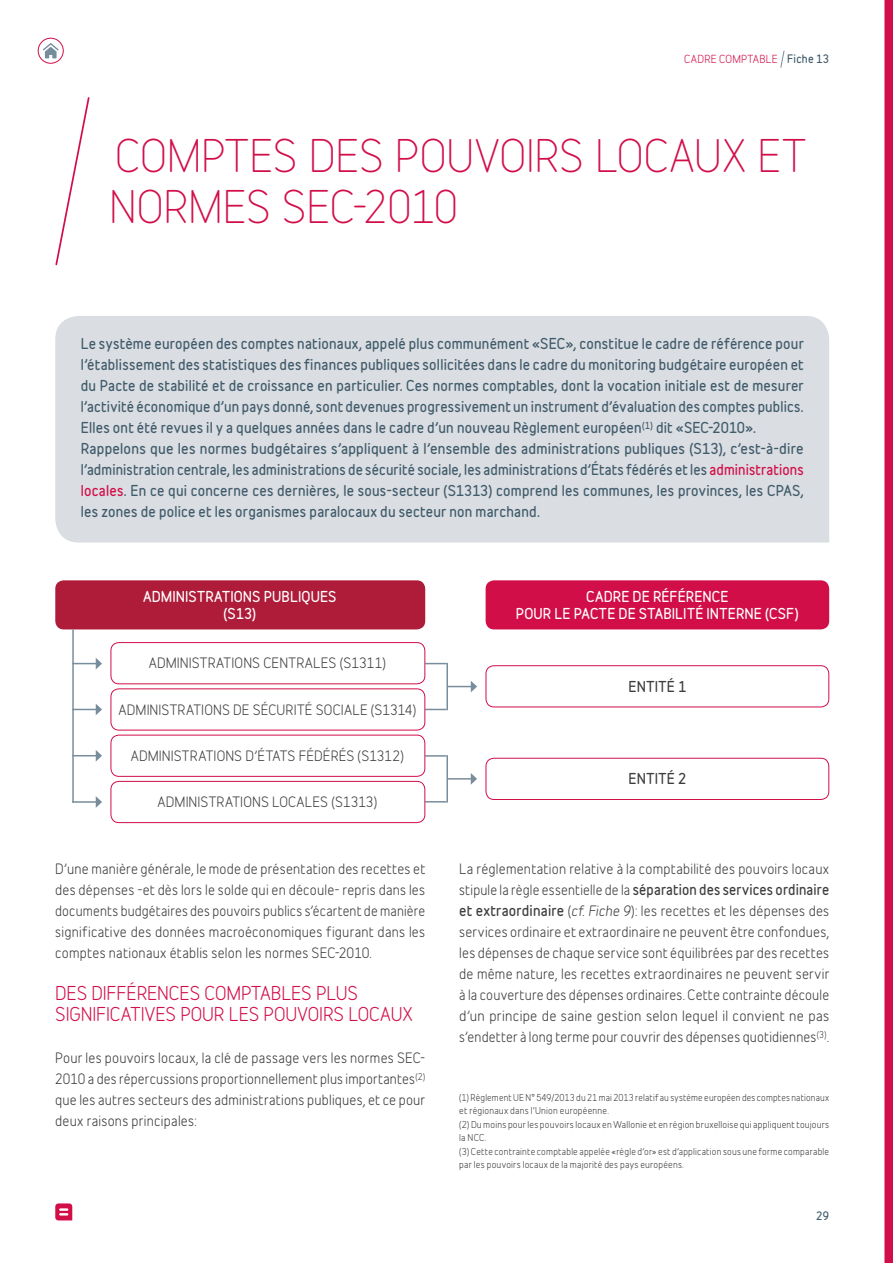
<style>
.page{position:relative;width:893px;height:1263px;background:#fff}
.page>*{position:absolute;margin:0;border:0;box-sizing:border-box;transform-origin:0 0}
.t1{font:300 43.5px/51px "Belfius Alternative";letter-spacing:-.005em;color:#d20e49}
.t2{font:18px/21px "Belfius Alternative";letter-spacing:-.005em;color:#d20e49}
.t3{font:13.5px/21px "Belfius Alternative";letter-spacing:.015em;color:#3e3e3f;text-align:justify}
.t4{font:700 13.5px/21px "Belfius Alternative";letter-spacing:.015em;color:#405b6b}
.t5{font:700 13.5px/16.5px "Belfius Alternative";letter-spacing:.01em;color:#fff;text-align:center}
.t6{font:700 13.5px "Belfius Alternative";letter-spacing:.03em;color:#3e3e3f}
.t7{font:10.5px "Belfius Alternative";color:#d20e49}
.t8{font:700 10.5px "Belfius Alternative";letter-spacing:.025em;color:#405b6b}
.t9{font:9px/13.5px "Belfius Alternative";letter-spacing:.025em;color:#3e3e3f}
.s1{color:#d20e49}
.s2{font-weight:700}
.s3{font-style:italic}
</style>
<div class="page">
<div style="left:884px;top:0;width:9px;height:1263px;background:#d20e49"></div>
<svg style="left:55px;top:1203px;width:17px;height:17px"></svg>
<div style="left:55px;top:316px;width:774px;height:226px;background:#dadde1"></div>
<svg style="left:780px;top:50px;width:5px;height:18px"></svg>
<div style="left:55px;top:580px;width:370px;height:49px;background:#ae1c39;border-radius:9px"></div>
<div style="left:486px;top:580px;width:343px;height:49px;background:#d20e49;border-radius:9px"></div>
<hr style="left:72px;top:629px;width:2px;height:174px;background:#788d9c">
<svg style="left:72px;top:658px;width:30px;height:11px"></svg>
<hr style="left:446px;top:663px;width:2px;height:47px;background:#788d9c">
<svg style="left:448px;top:681px;width:29px;height:11px"></svg>
<svg style="left:425px;top:663px;width:21px;height:1px"></svg>
<svg style="left:425px;top:709px;width:21px;height:1px"></svg>
<hr style="left:446px;top:755px;width:2px;height:47px;background:#788d9c">
<hr style="left:447px;top:778px;width:24px;height:2px;background:#788d9c">
<svg style="left:471px;top:773px;width:6px;height:12px"></svg>
<hr style="left:425px;top:755px;width:21px;height:2px;background:#788d9c">
<svg style="left:425px;top:801px;width:21px;height:1px"></svg>
<svg style="left:72px;top:704px;width:30px;height:11px"></svg>
<svg style="left:72px;top:750px;width:30px;height:11px"></svg>
<hr style="left:72px;top:801px;width:24px;height:2px;background:#788d9c">
<svg style="left:96px;top:796px;width:6px;height:12px"></svg>
<div style="left:111px;top:642px;width:314px;height:42px;border:1px solid #d20e49;border-radius:8px"></div>
<div style="left:486px;top:665px;width:343px;height:42px;border:1px solid #d20e49;border-radius:8px"></div>
<div style="left:486px;top:758px;width:343px;height:42px;border:1px solid #d20e49;border-radius:8px"></div>
<div style="left:111px;top:688px;width:314px;height:42px;border:1px solid #d20e49;border-radius:8px"></div>
<div style="left:111px;top:735px;width:314px;height:42px;border:1px solid #d20e49;border-radius:8px"></div>
<div style="left:111px;top:781px;width:314px;height:42px;border:1px solid #d20e49;border-radius:8px"></div>
<svg style="left:55px;top:97px;width:35px;height:169px"></svg>
<svg style="left:38px;top:38px;width:25px;height:25px"></svg>
<div style="left:38px;top:38px;width:25px;height:25px;border:1px solid #d20e49;border-radius:50%"></div>
<svg style="left:43px;top:43px;width:16px;height:15px"></svg>
<p class="t7" style="left:684px;top:51px;width:10px">Cadre</p>
<p class="t7" style="left:719px;top:51px;width:8px">comptable</p>
<p class="t8" style="left:787px;top:51px;width:44px">Fiche 13</p>
<h1 class="t1" style="left:109px;top:127px;width:698px">COMPTES DES POUVOIRS LOCAUX ET<br>NORMES SEC-2010</h1>
<p class="t4" style="left:81px;top:333px;width:724px">Le système européen des comptes nationaux, appelé plus communément «SEC», constitue le cadre de référence pour l’établissement des statistiques des finances publiques sollicitées dans le cadre du monitoring budgétaire européen et du Pacte de stabilité et de croissance en particulier. Ces normes comptables, dont la vocation initiale est de mesurer l’activité économique d’un pays donné, sont devenues progressivement un instrument d’évaluation des comptes publics.<br>Elles ont été revues il y a quelques années dans le cadre d’un nouveau Règlement européen<sup>(1)</sup> dit «SEC-2010».<br>Rappelons que les normes budgétaires s’appliquent à l’ensemble des administrations publiques (S13), c’est-à-dire l’administration centrale, les administrations de sécurité sociale, les administrations d’États fédérés et les <span class="s1">administrations locales</span>. En ce qui concerne ces dernières, le sous-secteur (S1313) comprend les communes, les provinces, les CPAS, les zones de police et les organismes paralocaux du secteur non marchand.</p>
<p class="t5" style="left:143px;top:588px;width:195px">ADMINISTRATIONS PUBLIQUES (S13)</p>
<p class="t5" style="left:516px;top:588px;width:284px">CADRE DE RÉFÉRENCE<br>POUR LE PACTE DE STABILITÉ INTERNE (CSF)</p>
<p class="t3" style="left:149px;top:651px;width:239px">ADMINISTRATIONS CENTRALES (S1311)</p>
<p class="t6" style="left:629px;top:676px;width:59px">ENTITÉ 1</p>
<p class="t3" style="left:118px;top:698px;width:299px">ADMINISTRATIONS DE SÉCURITÉ SOCIALE (S1314)</p>
<p class="t3" style="left:131px;top:744px;width:275px">ADMINISTRATIONS D’ÉTATS FÉDÉRÉS (S1312)</p>
<p class="t3" style="left:157px;top:790px;width:221px">ADMINISTRATIONS LOCALES (S1313)</p>
<p class="t3" style="left:55px;top:857px;width:372px">D’une manière générale, le mode de présentation des recettes et des dépenses -et dès lors le solde qui en découle- repris dans les documents budgétaires des pouvoirs publics s’écartent de manière significative des données macroéconomiques figurant dans les comptes nationaux établis selon les normes SEC-2010.</p>
<h2 class="t2" style="left:55px;top:981px;width:359px">DES DIFFÉRENCES COMPTABLES PLUS<br>SIGNIFICATIVES POUR LES POUVOIRS LOCAUX</h2>
<p class="t3" style="left:55px;top:1046px;width:371px">Pour les pouvoirs locaux, la clé de passage vers les normes SEC-2010 a des répercussions proportionnellement plus importantes<sup>(2) </sup>que les autres secteurs des administrations publiques, et ce pour deux raisons principales:</p>
<p class="t6" style="left:629px;top:768px;width:59px">ENTITÉ 2</p>
<p class="t3" style="left:459px;top:857px;width:371px">La réglementation relative à la comptabilité des pouvoirs locaux stipule la règle essentielle de la <span class="s2">séparation des services ordinaire et extraordinaire</span> (<span class="s3">cf. Fiche 9</span>): les recettes et les dépenses des services ordinaire et extraordinaire ne peuvent être confondues, les dépenses de chaque service sont équilibrées par des recettes de même nature, les recettes extraordinaires ne peuvent servir à la couverture des dépenses ordinaires. Cette contrainte découle d’un principe de saine gestion selon lequel il convient ne pas s’endetter à long terme pour couvrir des dépenses quotidiennes<sup>(3)</sup>.</p>
<p class="t9" style="left:459px;top:1090px;width:371px">(1) Règlement UE N° 549/2013 du 21 mai 2013 relatif au système européen des comptes nationaux et régionaux dans l’Union européenne.<br>(2) Du moins pour les pouvoirs locaux en Wallonie et en région bruxelloise qui appliquent toujours la NCC.<br>(3) Cette contrainte comptable appelée «règle d’or» est d’application sous une forme comparable par les pouvoirs locaux de la majorité des pays européens.</p>
<p class="t8" style="left:816px;top:1208px;width:14px">29</p>
</div>
